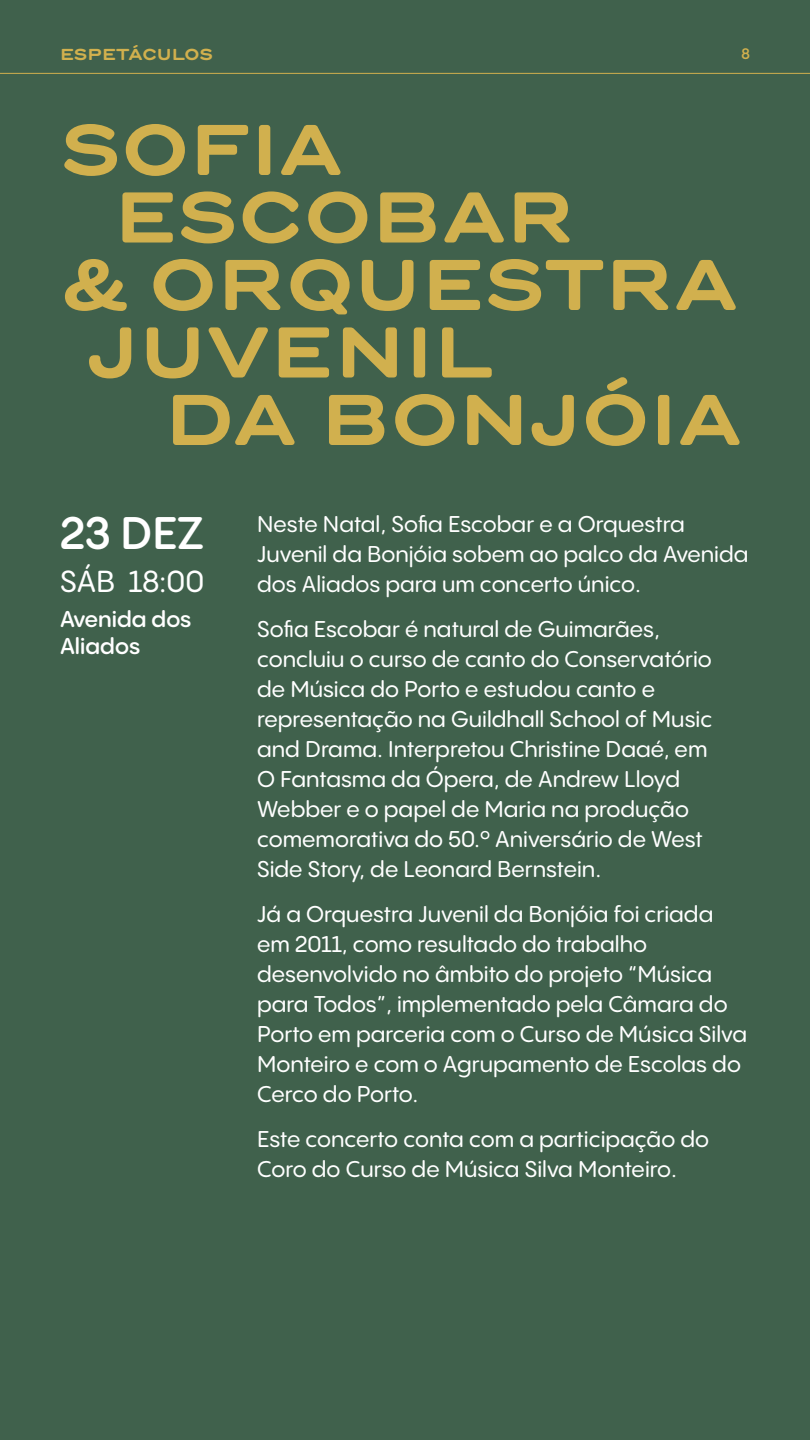
<style>
.page{position:relative;width:810px;height:1440px;background:#40614c}
.page>*{position:absolute;margin:0;border:0;box-sizing:border-box;transform-origin:0 0}
.t1{font:700 67.5px "Trio Grotesk";color:#d1b04e}
.t2{font:600 45px "PP Pangram Sans Rounded";color:#fff}
.t3{font:500 30px "PP Pangram Sans Rounded";color:#fff}
.t4{font:500 22.5px/30px "PP Pangram Sans Rounded";color:#fff}
.t5{font:600 22.5px/27px "PP Pangram Sans Rounded";color:#fff}
.t6{font:700 15px "Trio Grotesk";color:#d1b04e}
.t7{font:600 15px "PP Pangram Sans Rounded";color:#d1b04e}
</style>
<div class="page">
<hr style="left:0;top:73px;width:810px;height:1px;background:#d1b04e">
<p class="t6" style="left:60px;top:44px;width:155px">ESPETÁCULOS</p>
<p class="t7" style="left:742px;top:44px;width:10px">8</p>
<h1 class="t1" style="left:60px;top:103px;width:284px">SOFIA</h1>
<h1 class="t1" style="left:114px;top:171px;width:463px">ESCOBAR</h1>
<h1 class="t1" style="left:60px;top:238px;width:680px">&amp; ORQUESTRA</h1>
<h1 class="t1" style="left:87px;top:306px;width:408px">JUVENIL</h1>
<h1 class="t1" style="left:165px;top:373px;width:579px">DA BONJÓIA</h1>
<h2 class="t2" style="left:60px;top:503px;width:146px">23 DEZ</h2>
<h3 class="t3" style="left:60px;top:562px;width:146px">SÁB 18:00</h3>
<p class="t5" style="left:60px;top:605px;width:133px">Avenida dos<br>Aliados</p>
<p class="t4" style="left:257px;top:509px;width:493px">Neste Natal, Sofia Escobar e a Orquestra<br>Juvenil da Bonjóia sobem ao palco da Avenida dos Aliados para um concerto único.</p>
<p class="t4" style="left:257px;top:614px;width:457px">Sofia Escobar é natural de Guimarães, concluiu o curso de canto do Conservatório de Música do Porto e estudou canto e representação na Guildhall School of Music and Drama. Interpretou Christine Daaé, em O Fantasma da Ópera, de Andrew Lloyd Webber e o papel de Maria na produção comemorativa do 50.º Aniversário de West Side Story, de Leonard Bernstein.</p>
<p class="t4" style="left:257px;top:899px;width:492px">Já a Orquestra Juvenil da Bonjóia foi criada em 2011, como resultado do trabalho desenvolvido no âmbito do projeto “Música para Todos”, implementado pela Câmara do Porto em parceria com o Curso de Música Silva Monteiro e com o Agrupamento de Escolas do Cerco do Porto.</p>
<p class="t4" style="left:257px;top:1123px;width:454px">Este concerto conta com a participação do<br>Coro do Curso de Música Silva Monteiro.</p>
</div>
